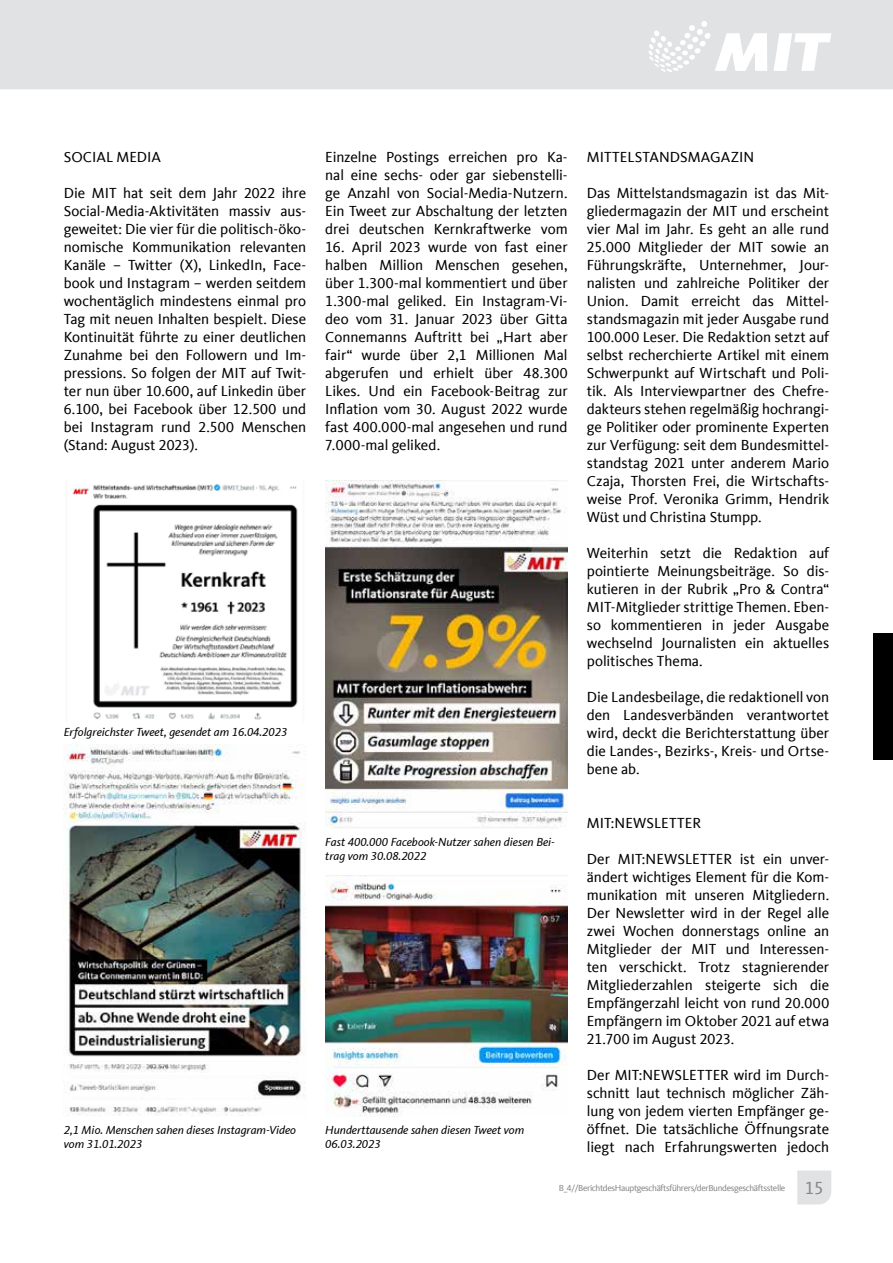
<style>
.page{position:relative;width:893px;height:1263px;background:#fff}
.page>*{position:absolute;margin:0;border:0;box-sizing:border-box;transform-origin:0 0}
.t1{font:15px/18px "CDU Kievit Tab";color:#000;text-align:justify}
.t2{font:italic 12px/14.4px "CDU Kievit Tab";color:#000}
.t3{font:9px "CDU Kievit Tab";letter-spacing:-.04em;color:#878787}
.s1{font-size:18px}
</style>
<div class="page">
<div style="left:0;top:0;width:893px;height:89px;background:#e1e2e4"></div>
<svg style="left:773px;top:33px;width:58px;height:38px"></svg>
<svg style="left:648px;top:21px;width:119px;height:51px"></svg>
<svg style="left:797px;top:1170px;width:34px;height:34px"></svg>
<div style="left:873px;top:634px;width:20px;height:126px;background:#000"></div>
<img style="left:72px;top:484px;width:226px;height:236px">
<img style="left:325px;top:875px;width:243px;height:241px">
<img style="left:64px;top:744px;width:242px;height:372px">
<img style="left:325px;top:481px;width:243px;height:347px">
<p class="t1" style="left:64px;top:148px;width:99px">SOCIAL MEDIA</p>
<p class="t1" style="left:64px;top:184px;width:244px">Die MIT hat seit dem Jahr 2022 ihre Social-Media-Aktivitäten massiv aus&shy;geweitet: Die vier für die politisch-öko&shy;nomische Kommunikation relevanten Kanäle – Twitter (X), LinkedIn, Face&shy;book und Instagram – werden seitdem wochentäglich mindestens einmal pro Tag mit neuen Inhalten bespielt. Diese Kontinuität führte zu einer deutlichen Zunahme bei den Followern und Im&shy;pressions. So folgen der MIT auf Twit&shy;ter nun über 10.600, auf Linkedin über 6.100, bei Facebook über 12.500 und bei Instagram rund 2.500 Menschen (Stand: August 2023).</p>
<p class="t2" style="left:64px;top:724px;width:225px">Erfolgreichster Tweet, gesendet am 16.04.2023</p>
<p class="t2" style="left:64px;top:1123px;width:234px">2,1 Mio. Menschen sahen dieses Instagram-Video vom 31.01.2023</p>
<p class="t1" style="left:325px;top:148px;width:244px">Einzelne Postings erreichen pro Ka&shy;nal eine sechs- oder gar siebenstelli&shy;ge Anzahl von Social-Media-Nutzern.<br>Ein Tweet zur Abschaltung der letzten drei deutschen Kernkraftwerke vom</p>
<p class="t1" style="left:325px;top:238px;width:244px">16. April 2023 wurde von fast einer halben Million Menschen gesehen, über 1.300-mal kommentiert und über 1.300-mal geliked. Ein Instagram-Vi&shy;deo vom 31. Januar 2023 über Gitta Connemanns Auftritt bei „Hart aber fair“ wurde über 2,1 Millionen Mal abgerufen und erhielt über 48.300<br>Likes. Und ein Facebook-Beitrag zur Inflation vom 30. August 2022 wurde fast 400.000-mal angesehen und rund 7.000-mal geliked.</p>
<p class="t2" style="left:325px;top:834px;width:231px">Fast 400.000 Facebook-Nutzer sahen diesen Bei&shy;trag vom 30.08.2022</p>
<p class="t2" style="left:325px;top:1123px;width:200px">Hunderttausende sahen diesen Tweet vom<br>06.03.2023</p>
<p class="t1" style="left:587px;top:148px;width:169px">MITTELSTANDSMAGAZIN</p>
<p class="t1" style="left:587px;top:184px;width:244px">Das Mittelstandsmagazin ist das Mit&shy;gliedermagazin der MIT und erscheint vier Mal im Jahr. Es geht an alle rund 25.000 Mitglieder der MIT sowie an Führungskräfte, Unternehmer, Jour&shy;nalisten und zahlreiche Politiker der Union. Damit erreicht das Mittel&shy;standsmagazin mit jeder Ausgabe rund 100.000 Leser. Die Redaktion setzt auf selbst recherchierte Artikel mit einem Schwerpunkt auf Wirtschaft und Poli&shy;tik. Als Interviewpartner des Chefre&shy;dakteurs stehen regelmäßig hochrangi&shy;ge Politiker oder prominente Experten zur Verfügung: seit dem Bundesmittel&shy;standstag 2021 unter anderem Mario Czaja, Thorsten Frei, die Wirtschafts&shy;weise Prof. Veronika Grimm, Hendrik Wüst und Christina Stumpp.</p>
<p class="t1" style="left:587px;top:544px;width:244px">Weiterhin setzt die Redaktion auf pointierte Meinungsbeiträge. So dis&shy;kutieren in der Rubrik „Pro &amp; Contra“ MIT-Mitglieder strittige Themen. Eben&shy;so kommentieren in jeder Ausgabe wechselnd Journalisten ein aktuelles politisches Thema.</p>
<p class="t1" style="left:587px;top:688px;width:244px">Die Landesbeilage, die redaktionell von den Landesverbänden verantwortet wird, deckt die Berichterstattung über die Landes-, Bezirks-, Kreis- und Ortse&shy;bene ab.</p>
<p class="t1" style="left:587px;top:814px;width:116px">MIT:NEWSLETTER</p>
<p class="t1" style="left:587px;top:850px;width:244px">Der MIT:NEWSLETTER ist ein unver&shy;ändert wichtiges Element für die Kom&shy;munikation mit unseren Mitgliedern.<br>Der Newsletter wird in der Regel alle zwei Wochen donnerstags online an Mitglieder der MIT und Interessen&shy;ten verschickt. Trotz stagnierender Mitgliederzahlen steigerte sich die Empfängerzahl leicht von rund 20.000<br>Empfängern im Oktober 2021 auf etwa 21.700 im August 2023.</p>
<p class="t1" style="left:587px;top:1066px;width:244px">Der MIT:NEWSLETTER wird im Durch&shy;schnitt laut technisch möglicher Zäh&shy;lung von jedem vierten Empfänger ge&shy;öffnet. Die tatsächliche Öffnungsrate liegt nach Erfahrungswerten jedoch</p>
<p class="t3" style="left:559px;top:1183px;width:266px">B_4 // Bericht des Hauptgeschäftsführers/der Bundesgeschäftsstelle <span class="s1">15</span></p>
</div>
